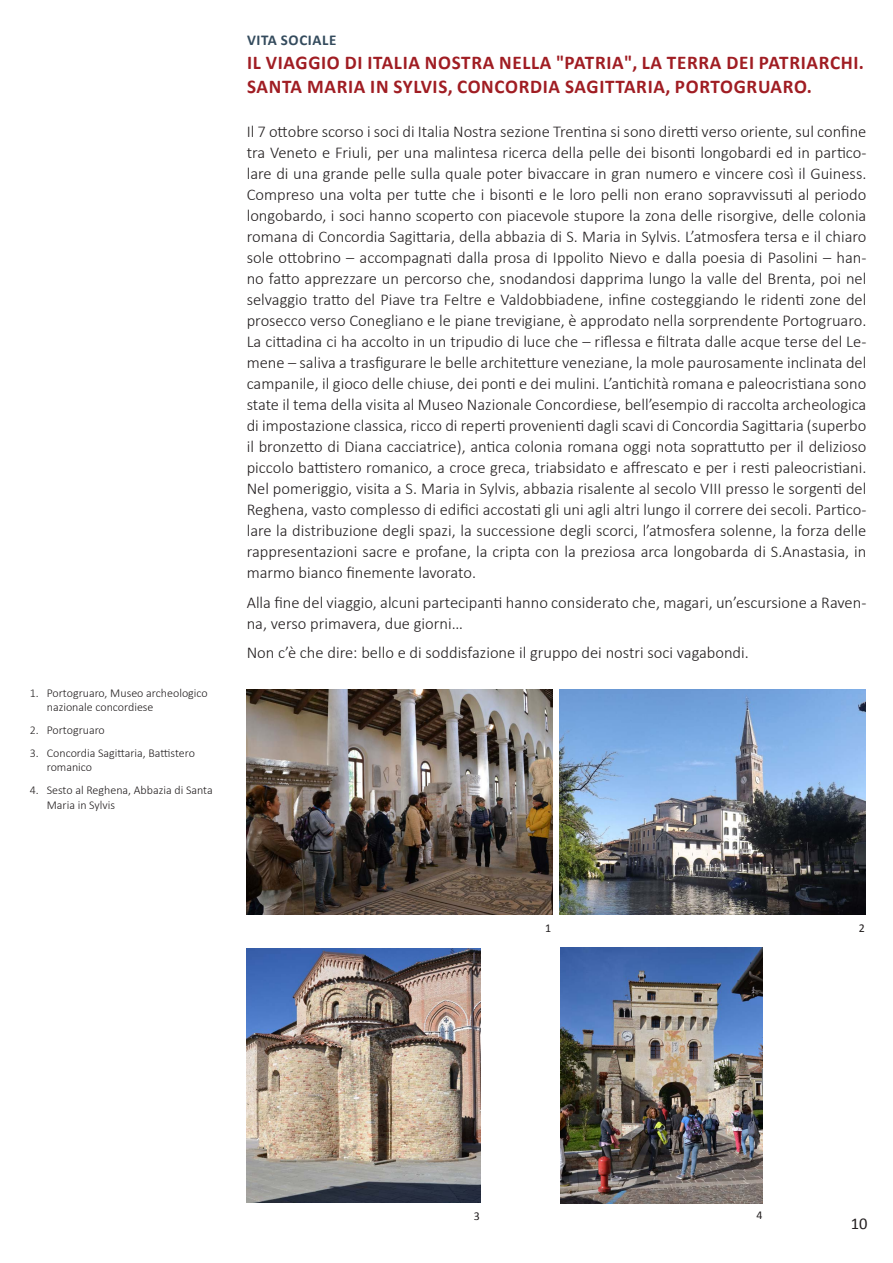
<style>
.page{position:relative;width:893px;height:1263px;background:#fff}
.page>*{position:absolute;margin:0;border:0;box-sizing:border-box;transform-origin:0 0}
.t1{font:700 19.5px/24px "Calibri";letter-spacing:.035em;color:#a01d23}
.testo{font:300 16.5px/21px "Calibri";color:#231f20;text-align:justify}
.t2{font:16.5px "Calibri";color:#231f20}
.t3{font:700 15px "Calibri";letter-spacing:.04em;color:#344b5d}
.t4{font:300 12px/14.4px "Calibri";color:#231f20}
.t5{font:12px "Calibri";color:#231f20}
</style>
<div class="page">
<img style="left:247px;top:690px;width:306px;height:224px">
<img style="left:247px;top:948px;width:233px;height:255px">
<img style="left:560px;top:690px;width:306px;height:224px">
<img style="left:560px;top:948px;width:203px;height:255px">
<p class="t4" style="left:47px;top:685px;width:162px;text-indent:-17px">1. Portogruaro, Museo archeologico nazionale concordiese</p>
<p class="t4" style="left:30px;top:722px;width:77px">2. Portogruaro</p>
<p class="t4" style="left:47px;top:745px;width:150px;text-indent:-17px">3. Concordia Sagittaria, Battistero romanico</p>
<p class="t4" style="left:47px;top:783px;width:167px;text-indent:-17px">4. Sesto al Reghena, Abbazia di Santa<br>Maria in Sylvis</p>
<p class="t3" style="left:247px;top:31px;width:91px">VITA SOCIALE</p>
<p class="t1" style="left:247px;top:50px;width:618px">IL VIAGGIO DI ITALIA NOSTRA NELLA "PATRIA", LA TERRA DEI PATRIARCHI.<br>SANTA MARIA IN SYLVIS, CONCORDIA SAGITTARIA, PORTOGRUARO.</p>
<p class="testo" style="left:247px;top:120px;width:621px">Il 7 ottobre scorso i soci di Italia Nostra sezione Trentina si sono diretti verso oriente, sul confine tra Veneto e Friuli, per una malintesa ricerca della pelle dei bisonti longobardi ed in partico&shy;lare di una grande pelle sulla quale poter bivaccare in gran numero e vincere così il Guiness.<br>Compreso una volta per tutte che i bisonti e le loro pelli non erano sopravvissuti al periodo longobardo, i soci hanno scoperto con piacevole stupore la zona delle risorgive, delle colonia romana di Concordia Sagittaria, della abbazia di S. Maria in Sylvis. L’atmosfera tersa e il chiaro sole ottobrino – accompagnati dalla prosa di Ippolito Nievo e dalla poesia di Pasolini – han&shy;no fatto apprezzare un percorso che, snodandosi dapprima lungo la valle del Brenta, poi nel selvaggio tratto del Piave tra Feltre e Valdobbiadene, infine costeggiando le ridenti zone del prosecco verso Conegliano e le piane trevigiane, è approdato nella sorprendente Portogruaro.<br>La cittadina ci ha accolto in un tripudio di luce che – riflessa e filtrata dalle acque terse del Le&shy;mene – saliva a trasfigurare le belle architetture veneziane, la mole paurosamente inclinata del campanile, il gioco delle chiuse, dei ponti e dei mulini. L’antichità romana e paleocristiana sono state il tema della visita al Museo Nazionale Concordiese, bell’esempio di raccolta archeologica di impostazione classica, ricco di reperti provenienti dagli scavi di Concordia Sagittaria (superbo il bronzetto di Diana cacciatrice), antica colonia romana oggi nota soprattutto per il delizioso piccolo battistero romanico, a croce greca, triabsidato e affrescato e per i resti paleocristiani.<br>Nel pomeriggio, visita a S. Maria in Sylvis, abbazia risalente al secolo VIII presso le sorgenti del Reghena, vasto complesso di edifici accostati gli uni agli altri lungo il correre dei secoli. Partico&shy;lare la distribuzione degli spazi, la successione degli scorci, l’atmosfera solenne, la forza delle rappresentazioni sacre e profane, la cripta con la preziosa arca longobarda di S.Anastasia, in marmo bianco finemente lavorato.</p>
<p class="testo" style="left:247px;top:591px;width:621px">Alla fine del viaggio, alcuni partecipanti hanno considerato che, magari, un’escursione a Raven&shy;na, verso primavera, due giorni…</p>
<p class="testo" style="left:247px;top:641px;width:504px">Non c’è che dire: bello e di soddisfazione il gruppo dei nostri soci vagabondi.</p>
<p class="t5" style="left:545px;top:921px;width:8px">1</p>
<p class="t5" style="left:859px;top:921px;width:8px">2</p>
<p class="t5" style="left:474px;top:1208px;width:8px">3</p>
<p class="t5" style="left:756px;top:1208px;width:8px">4</p>
<p class="t2" style="left:851px;top:1213px;width:18px">10</p>
</div>
